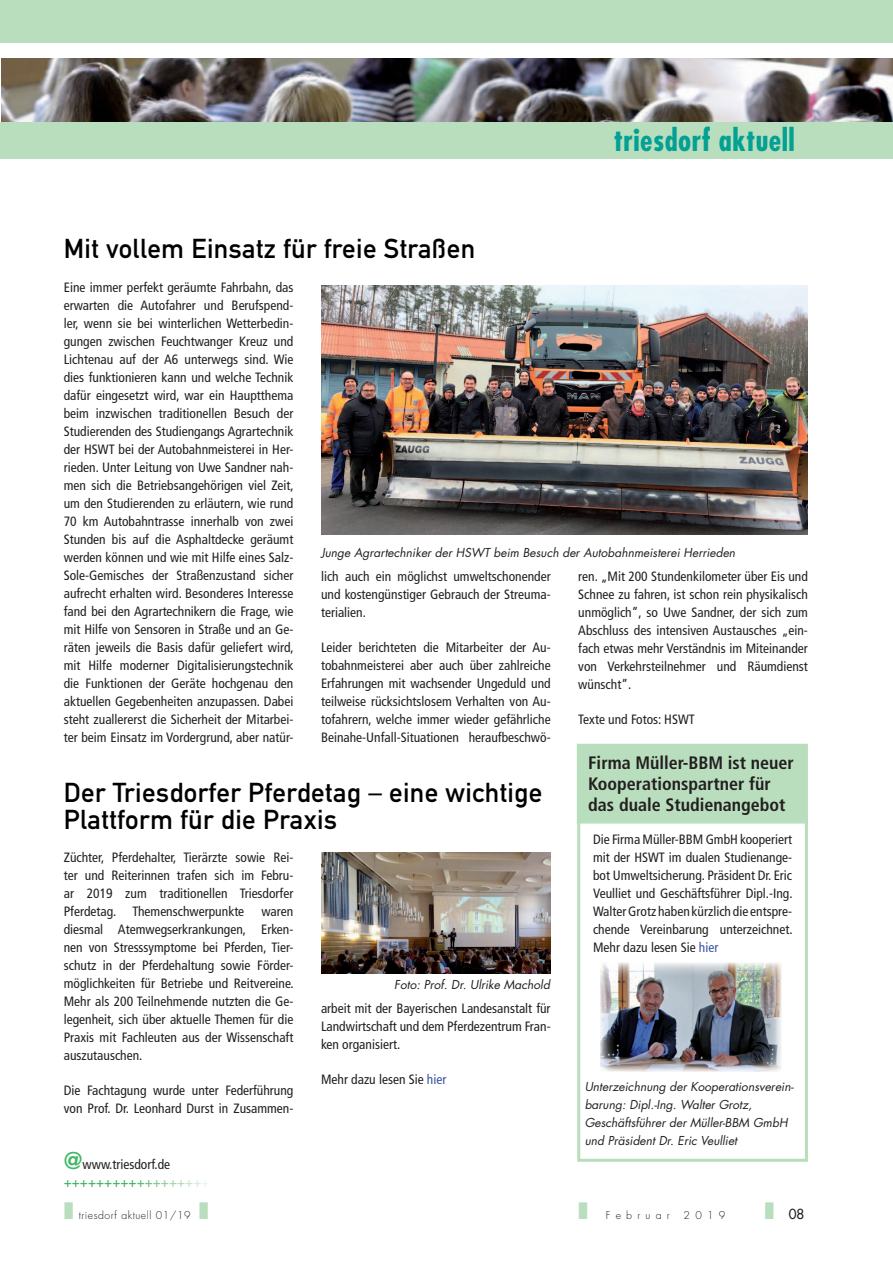
<style>
.page{position:relative;width:893px;height:1263px;background:#fff}
.page>*{position:absolute;margin:0;border:0;box-sizing:border-box;transform-origin:0 0}
.t1{font:700 condensed 30px "Futura";letter-spacing:.015em;color:#03a094}
.t2{font:27px/27px "DIN Mittelschrift";letter-spacing:.015em;color:#000}
.t3{font:700 condensed 18px/21px "Frutiger";color:#231f20}
.t4{font:condensed 13.5px/18px "Frutiger";color:#231f20;text-align:justify}
.t5{font:13.5px "Futura";color:#231f20}
.t6{font:italic 12px/18px "Futura";color:#231f20}
.t7{font:300 10.5px "Futura";letter-spacing:.05em;color:#231f20}
.t8{font:300 10.5px "Futura";letter-spacing:.5em;color:#231f20}
.s1{font-family:"Frutiger";font-stretch:condensed}
.s2{color:#3853a3}
.s3{font-family:"Futura";font-weight:700;font-size:22.5px;color:#44b869}
.s4{font-stretch:normal;color:#44b869}
.s5{font-stretch:normal;color:#5fbd76}
.s6{font-stretch:normal;color:#72c384}
.s7{font-stretch:normal;color:#85c992}
.s8{font-stretch:normal;color:#96d0a0}
.s9{font-stretch:normal;color:#a8d7ae}
.s10{font-stretch:normal;color:#b9debd}
.s11{font-stretch:normal;color:#c9e5cc}
.s12{font-stretch:normal;color:#daecdb}
.s13{font-stretch:normal;color:#ebf6ed}
</style>
<div class="page">
<div style="left:0;top:0;width:893px;height:43px;background:#b9debd"></div>
<img style="left:1px;top:58px;width:892px;height:64px">
<div style="left:0;top:122px;width:893px;height:36px;background:#b9debd"></div>
<img style="left:321px;top:285px;width:487px;height:250px">
<div style="left:578px;top:745px;width:228px;height:77px;background:#b9debd"></div>
<div style="left:577px;top:744px;width:231px;height:79px;border:3px solid #b9debd"></div>
<div style="left:577px;top:818px;width:231px;height:344px;border:3px solid #b9debd"></div>
<img style="left:600px;top:963px;width:181px;height:108px">
<img style="left:321px;top:852px;width:230px;height:121px">
<h1 class="t1" style="left:614px;top:120px;width:182px">triesdorf aktuell</h1>
<h2 class="t2" style="left:64px;top:236px;width:413px">Mit vollem Einsatz für freie Straßen</h2>
<p class="t4" style="left:64px;top:278px;width:232px">Eine immer perfekt geräumte Fahrbahn, das erwarten die Autofahrer und Berufspend&shy;ler, wenn sie bei winterlichen Wetterbedin&shy;gungen zwischen Feuchtwanger Kreuz und Lichtenau auf der A6 unterwegs sind. Wie dies funktionieren kann und welche Technik dafür eingesetzt wird, war ein Hauptthema beim inzwischen traditionellen Besuch der Studierenden des Studiengangs Agrartechnik der HSWT bei der Autobahnmeisterei in Her&shy;rieden. Unter Leitung von Uwe Sandner nah&shy;men sich die Betriebsangehörigen viel Zeit, um den Studierenden zu erläutern, wie rund 70 km Autobahntrasse innerhalb von zwei Stunden bis auf die Asphaltdecke geräumt werden können und wie mit Hilfe eines Salz-Sole-Gemisches der Straßenzustand sicher aufrecht erhalten wird. Besonderes Interesse fand bei den Agrartechnikern die Frage, wie mit Hilfe von Sensoren in Straße und an Ge&shy;räten jeweils die Basis dafür geliefert wird, mit Hilfe moderner Digitalisierungstechnik die Funktionen der Geräte hochgenau den aktuellen Gegebenheiten anzupassen. Dabei steht zuallererst die Sicherheit der Mitarbei&shy;ter beim Einsatz im Vordergrund, aber natür-</p>
<p class="t6" style="left:321px;top:543px;width:416px">Junge Agrartechniker der HSWT beim Besuch der Autobahnmeisterei Herrieden</p>
<p class="t4" style="left:578px;top:567px;width:231px">ren. „Mit 200 Stundenkilometer über Eis und Schnee zu fahren, ist schon rein physikalisch unmöglich”, so Uwe Sandner, der sich zum Abschluss des intensiven Austausches „ein&shy;fach etwas mehr Verständnis im Miteinander von Verkehrsteilnehmer und Räumdienst wünscht”.</p>
<p class="t4" style="left:578px;top:710px;width:118px">Texte und Fotos: HSWT</p>
<p class="t4" style="left:321px;top:567px;width:231px">lich auch ein möglichst umweltschonender und kostengünstiger Gebrauch der Streuma&shy;terialien.</p>
<p class="t4" style="left:321px;top:638px;width:231px">Leider berichteten die Mitarbeiter der Au&shy;tobahnmeisterei aber auch über zahlreiche Erfahrungen mit wachsender Ungeduld und teilweise rücksichtslosem Verhalten von Au&shy;tofahrern, welche immer wieder gefährliche Beinahe-Unfall-Situationen heraufbeschwö-</p>
<h2 class="t2" style="left:64px;top:779px;width:480px">Der Triesdorfer Pferdetag <span class="s1">–</span> eine wichtige<br>Plattform für die Praxis</h2>
<p class="t4" style="left:64px;top:849px;width:231px">Züchter, Pferdehalter, Tierärzte sowie Rei&shy;ter und Reiterinnen trafen sich im Febru&shy;ar 2019 zum traditionellen Triesdorfer Pferdetag. Themenschwerpunkte</p>
<p class="t4" style="left:64px;top:903px;width:232px;text-indent:198px">waren diesmal Atemwegserkrankungen, Erken&shy;nen von Stresssymptome bei Pferden, Tier&shy;schutz in der Pferdehaltung sowie Förder&shy;möglichkeiten für Betriebe und Reitvereine.<br>Mehr als 200 Teilnehmende nutzten die Ge&shy;legenheit, sich über aktuelle Themen für die Praxis mit Fachleuten aus der Wissenschaft auszutauschen.</p>
<p class="t4" style="left:64px;top:1081px;width:231px">Die Fachtagung wurde unter Federführung von Prof. Dr. Leonhard Durst in Zusammen-</p>
<p class="t6" style="left:394px;top:976px;width:157px">Foto: Prof. Dr. Ulrike Machold</p>
<p class="t4" style="left:321px;top:1000px;width:231px">arbeit mit der Bayerischen Landesanstalt für Landwirtschaft und dem Pferdezentrum Fran&shy;ken organisiert.</p>
<p class="t4" style="left:321px;top:1071px;width:127px">Mehr dazu lesen Sie <span class="s2">hier</span></p>
<h3 class="t3" style="left:588px;top:752px;width:207px">Firma Müller-BBM ist neuer<br>Kooperationspartner für das duale Studienangebot</h3>
<p class="t4" style="left:593px;top:830px;width:201px">Die Firma Müller-BBM GmbH kooperiert mit der HSWT im dualen Studienange&shy;bot Umweltsicherung. Präsident Dr. Eric Veulliet und Geschäftsführer Dipl.-Ing.<br>Walter Grotz haben kürzlich die entspre&shy;chende Vereinbarung unterzeichnet.<br>Mehr dazu lesen Sie <span class="s2">hier</span></p>
<p class="t6" style="left:585px;top:1077px;width:211px">Unterzeichnung der Kooperationsverein&shy;barung: Dipl.-Ing. Walter Grotz, Geschäftsführer der Müller-BBM GmbH und Präsident Dr. Eric Veulliet</p>
<p class="t4" style="left:64px;top:1155px;width:147px"><span class="s3">@</span>www.triesdorf.de <span class="s4">+++++++++</span><span class="s5">+</span><span class="s6">+</span><span class="s7">+</span><span class="s8">+</span><span class="s9">+</span><span class="s10">+</span><span class="s11">+</span><span class="s12">+</span><span class="s13">+</span></p>
<p class="t7" style="left:79px;top:1209px;width:114px">triesdorf aktuell 01/19</p>
<p class="t8" style="left:606px;top:1209px;width:66px">Februar</p>
<p class="t7" style="left:684px;top:1209px;width:43px">2019</p>
<p class="t5" style="left:789px;top:1205px;width:17px">08</p>
</div>
